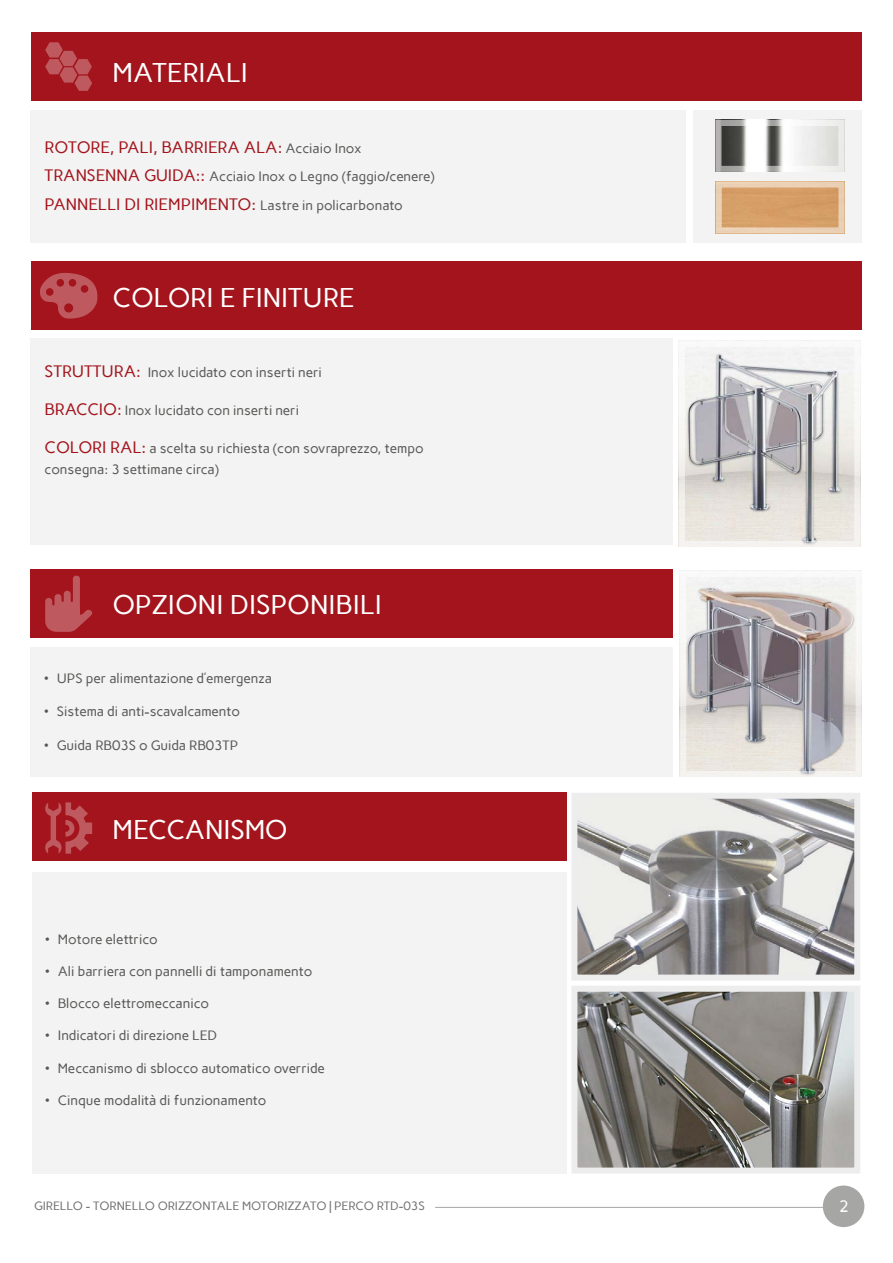
<style>
.page{position:relative;width:893px;height:1263px;background:#fff}
.page>*{position:absolute;margin:0;border:0;box-sizing:border-box;transform-origin:0 0}
.t1{font:27px "Carme";color:#fff}
.t2{font:16.5px "Carme";color:#a3141c}
.t3{font:16.5px "Carme";color:#fff}
.t4{font:13.5px/21px "Carme";letter-spacing:-.005em;color:#575756}
.t5{font:12px "Carme";color:#1a171b}
.s1{font-size:13.5px;color:#575756}
.s2{font-size:16.5px;color:#a3141c}
</style>
<div class="page">
<div style="left:823px;top:1185px;width:41px;height:42px;background:#a6a6a5;border-radius:50%"></div>
<hr style="left:435px;top:1207px;width:388px;height:1px;background:#575756">
<div style="left:31px;top:33px;width:830px;height:68px;background:#a3141c"></div>
<div style="left:31px;top:261px;width:830px;height:69px;background:#a3141c"></div>
<div style="left:31px;top:570px;width:642px;height:68px;background:#a3141c"></div>
<div style="left:31px;top:110px;width:655px;height:133px;background:#f3f3f3"></div>
<div style="left:31px;top:338px;width:642px;height:207px;background:#f3f3f3"></div>
<svg style="left:693px;top:110px;width:168px;height:133px;fill:#f3f3f3"></svg>
<div style="left:31px;top:647px;width:642px;height:130px;background:#f3f3f3"></div>
<svg style="left:45px;top:42px;width:47px;height:49px"></svg>
<svg style="left:40px;top:273px;width:58px;height:46px"></svg>
<img style="left:722px;top:127px;width:115px;height:38px">
<div style="left:723px;top:189px;width:114px;height:37px;background:#d69e67"></div>
<svg style="left:45px;top:576px;width:47px;height:56px"></svg>
<div style="left:715px;top:120px;width:129px;height:52px;border:6px solid #fff"></div>
<div style="left:32px;top:793px;width:534px;height:68px;background:#a3141c"></div>
<div style="left:32px;top:872px;width:534px;height:301px;background:#f3f3f3"></div>
<svg style="left:45px;top:802px;width:47px;height:52px"></svg>
<img style="left:578px;top:800px;width:275px;height:173px">
<img style="left:578px;top:993px;width:275px;height:173px">
<div style="left:571px;top:793px;width:289px;height:187px;border:6px solid #ededed"></div>
<div style="left:571px;top:986px;width:289px;height:187px;border:6px solid #ededed"></div>
<img style="left:681px;top:570px;width:180px;height:200px">
<img style="left:679px;top:340px;width:181px;height:200px">
<div style="left:679px;top:341px;width:181px;height:206px;border:6px solid #fff"></div>
<div style="left:680px;top:571px;width:181px;height:206px;border:6px solid #fff"></div>
<h1 class="t1" style="left:112px;top:56px;width:137px">MATERIALI</h1>
<p class="t2" style="left:45px;top:137px;width:318px">ROTORE, PALI, BARRIERA ALA: <span class="s1">Acciaio Inox</span></p>
<p class="t4" style="left:45px;top:166px;width:391px"><span class="s2">TRANSENNA GUIDA::</span> Acciaio Inox o Legno (faggio/cenere)</p>
<p class="t2" style="left:45px;top:194px;width:360px">PANNELLI DI RIEMPIMENTO: <span class="s1">Lastre in policarbonato</span></p>
<h1 class="t1" style="left:112px;top:282px;width:243px">COLORI E FINITURE</h1>
<p class="t4" style="left:45px;top:362px;width:279px"><span class="s2">STRUTTURA:</span> Inox lucidato con inserti neri</p>
<p class="t4" style="left:45px;top:400px;width:256px"><span class="s2">BRACCIO:</span> Inox lucidato con inserti neri</p>
<p class="t4" style="left:45px;top:438px;width:381px"><span class="s2">COLORI RAL:</span> a scelta su richiesta (con sovraprezzo, tempo consegna: 3 settimane circa)</p>
<h1 class="t1" style="left:112px;top:589px;width:271px">OPZIONI DISPONIBILI</h1>
<p class="t4" style="left:44px;top:667px;width:229px">• UPS per alimentazione d’emergenza</p>
<p class="t4" style="left:44px;top:701px;width:197px">• Sistema di anti-scavalcamento</p>
<p class="t4" style="left:44px;top:735px;width:196px">• Guida RB03S o Guida RB03TP</p>
<h1 class="t1" style="left:112px;top:813px;width:177px">MECCANISMO</h1>
<p class="t4" style="left:45px;top:928px;width:114px">• Motore elettrico</p>
<p class="t4" style="left:45px;top:960px;width:269px">• Ali barriera con pannelli di tamponamento</p>
<p class="t4" style="left:45px;top:993px;width:166px">• Blocco elettromeccanico</p>
<p class="t4" style="left:45px;top:1025px;width:174px">• Indicatori di direzione LED</p>
<p class="t4" style="left:45px;top:1057px;width:281px">• Meccanismo di sblocco automatico override</p>
<p class="t4" style="left:45px;top:1089px;width:223px">• Cinque modalità di funzionamento</p>
<p class="t5" style="left:34px;top:1199px;width:392px">GIRELLO - TORNELLO ORIZZONTALE MOTORIZZATO | PERCO RTD-03S</p>
<p class="t3" style="left:839px;top:1196px;width:12px">2</p>
</div>
